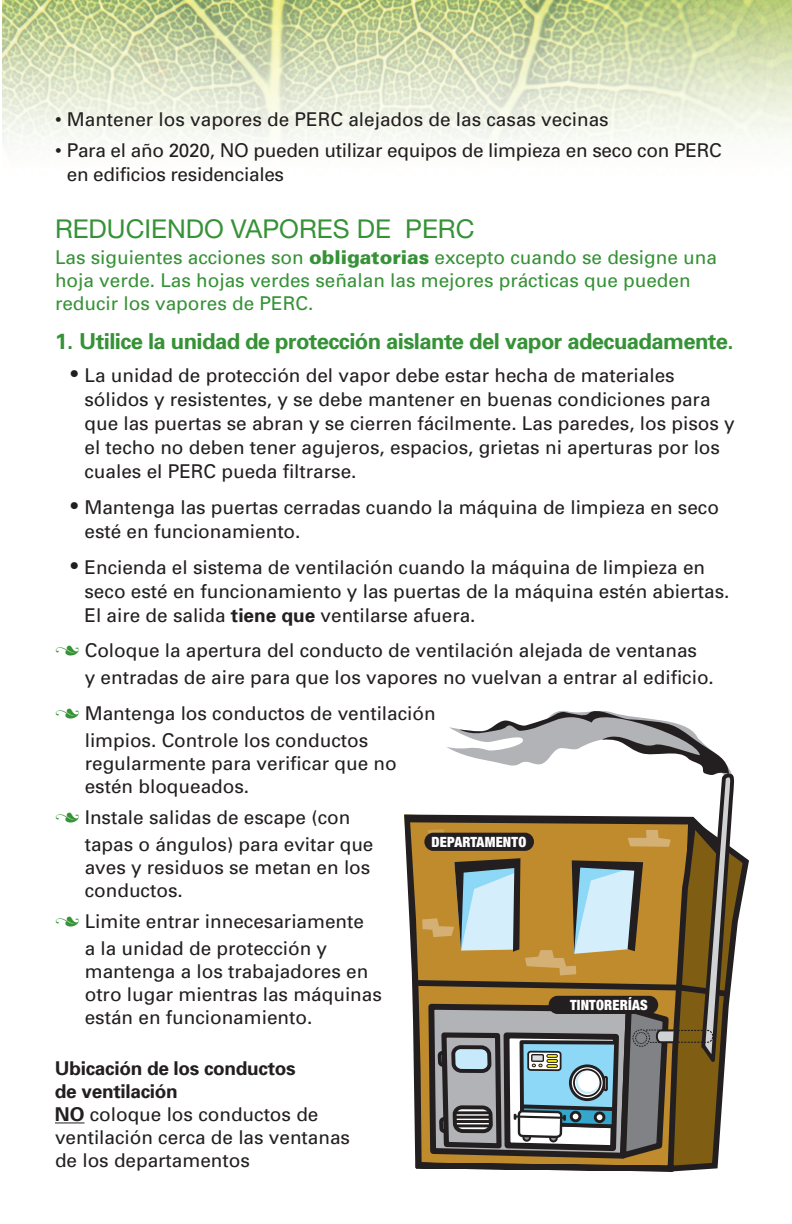
<style>
.page{position:relative;width:792px;height:1224px;background:#fff}
.page>*{position:absolute;margin:0;border:0;box-sizing:border-box;transform-origin:0 0}
.t1{font:26px "Helvetica Neue";color:#369237}
.t2{font:700 22px "Univers";letter-spacing:-.025em;color:#369237}
.t3{font:19px/22.8px "Univers";color:#231f20}
.t4{font:19px/23.2px "Univers";color:#369237}
.t5{font:900 condensed 14.2px "Helvetica Neue";letter-spacing:.015em;color:#fff}
.s1{font-weight:900}
.s2{font-weight:700;font-size:28px}
.s3{font-weight:700}
.s4{font-family:"Type Embellishments One Let Plain";color:#369237}
</style>
<div class="page">
<img style="left:2px;top:0;width:790px;height:148px">
<hr style="left:55px;top:1122px;width:30px;height:1px;background:#231f20">
<svg style="left:409px;top:711px;width:337px;height:458px"></svg>
<div style="left:424px;top:833px;width:110px;height:18px;background:#231f20;border-radius:9px"></div>
<div style="left:549px;top:996px;width:109px;height:18px;background:#231f20;border-radius:9px"></div>
<p class="t3" style="left:55px;top:109px;width:555px">• Mantener los vapores de PERC alejados de las casas vecinas</p>
<p class="t3" style="left:67px;top:140px;width:657px;line-height:23.6px;text-indent:-12px">• Para el año 2020, NO pueden utilizar equipos de limpieza en seco con PERC en edificios residenciales</p>
<h1 class="t1" style="left:55px;top:219px;width:421px">REDUCIENDO VAPORES DE PERC</h1>
<p class="t4" style="left:55px;top:247px;width:663px">Las siguientes acciones son <span class="s1">obligatorias</span> excepto cuando se designe una hoja verde. Las hojas verdes señalan las mejores prácticas que pueden reducir los vapores de PERC.</p>
<p class="t2" style="left:55px;top:333px;width:680px">1. Utilice la unidad de protección aislante del vapor adecuadamente.</p>
<p class="t3" style="left:84px;top:365px;width:652px;line-height:24px;text-indent:-15px"><span class="s2">•</span> La unidad de protección del vapor debe estar hecha de materiales sólidos y resistentes, y se debe mantener en buenas condiciones para que las puertas se abran y se cierren fácilmente. Las paredes, los pisos y el techo no deben tener agujeros, espacios, grietas ni aperturas por los cuales el PERC pueda filtrarse.</p>
<p class="t3" style="left:84px;top:497px;width:636px;line-height:24px;text-indent:-15px"><span class="s2">•</span> Mantenga las puertas cerradas cuando la máquina de limpieza en seco esté en funcionamiento.</p>
<p class="t3" style="left:84px;top:557px;width:647px;line-height:24px;text-indent:-15px"><span class="s2">•</span> Encienda el sistema de ventilación cuando la máquina de limpieza en seco esté en funcionamiento y las puertas de la máquina estén abiertas.<br>El aire de salida <span class="s3">tiene que</span> ventilarse afuera.</p>
<p class="t3" style="left:85px;top:638px;width:631px;line-height:27.2px;text-indent:-30px"><span class="s4">-</span> Coloque la apertura del conducto de ventilación alejada de ventanas<br>y entradas de aire para que los vapores no vuelvan a entrar al edificio.</p>
<p class="t3" style="left:85px;top:701px;width:352px;line-height:27.2px;text-indent:-30px"><span class="s4">-</span> Mantenga los conductos de ventilación limpios. Controle los conductos</p>
<p class="t3" style="left:85px;top:753px;width:314px">regularmente para verificar que no estén bloqueados.</p>
<p class="t3" style="left:85px;top:806px;width:290px;line-height:27.2px;text-indent:-30px"><span class="s4">-</span> Instale salidas de escape (con tapas o ángulos) para evitar que</p>
<p class="t3" style="left:85px;top:858px;width:287px">aves y residuos se metan en los conductos.</p>
<p class="t3" style="left:55px;top:910px;width:311px;line-height:27.2px;text-align:center"><span class="s4">-</span> Limite entrar innecesariamente a la unidad de protección y</p>
<p class="t3" style="left:85px;top:962px;width:299px">mantenga a los trabajadores en otro lugar mientras las máquinas están en funcionamiento.</p>
<p class="t3" style="left:55px;top:1059px;width:297px"><span class="s3">Ubicación de los conductos<br>de ventilación<br>NO</span> coloque los conductos de ventilación cerca de las ventanas de los departamentos</p>
<p class="t5" style="left:431px;top:837px;width:96px">DEPARTAMENTO</p>
<p class="t5" style="left:570px;top:1000px;width:79px">TINTORERÍAS</p>
</div>
